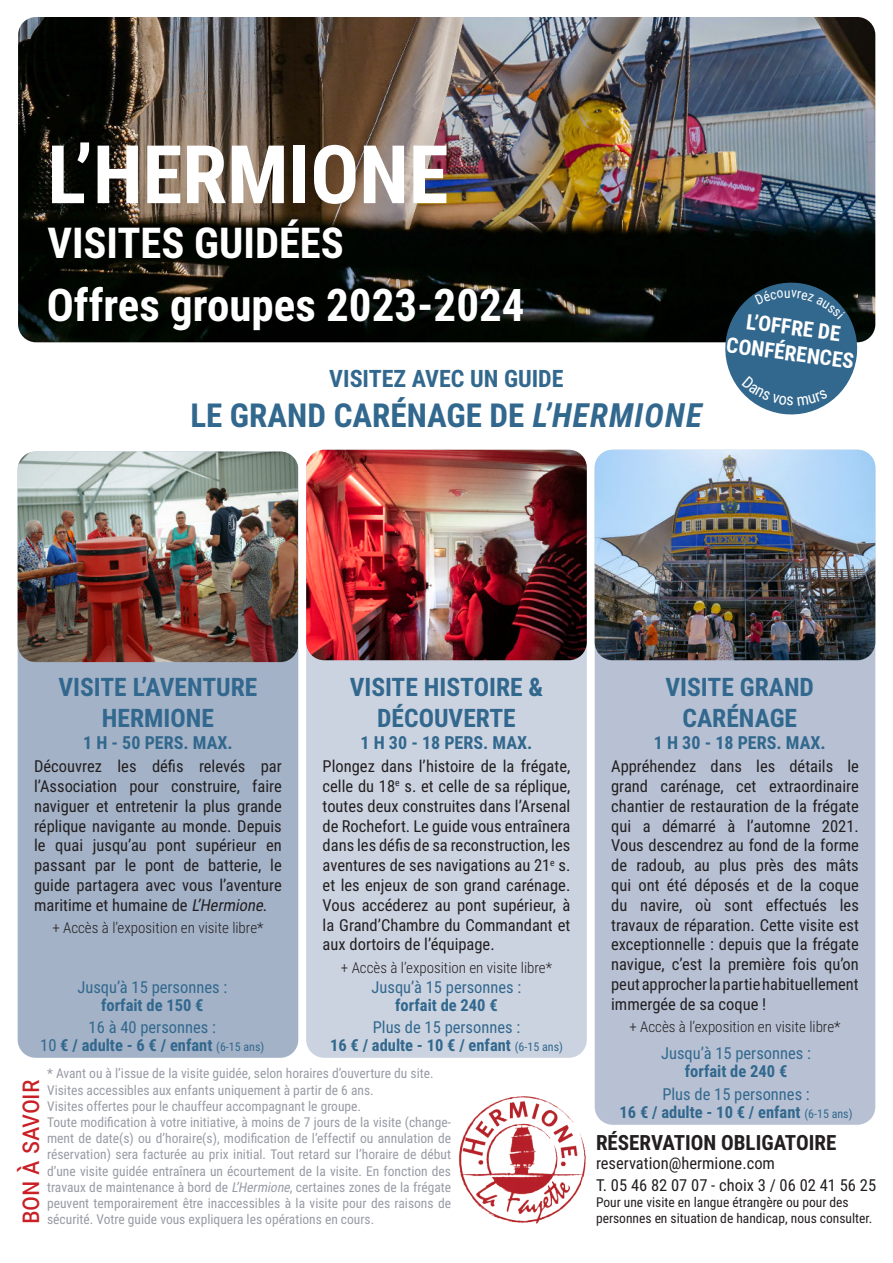
<style>
.page{position:relative;width:893px;height:1263px;background:#fff}
.page>*{position:absolute;margin:0;border:0;box-sizing:border-box;transform-origin:0 0}
.t1{font:700 80.85px "Roboto Condensed";color:#fff}
.t2{font:700 45px "Roboto Condensed";color:#fff}
.t3{font:700 42.6px "Roboto Condensed";color:#fff}
.t4{font:700 33px "Roboto Condensed";color:#32688e}
.t5{font:28.8px "Roboto Condensed";color:#c92026}
.t6{font:700 25.5px/30.6px "Roboto Condensed";color:#32688e;text-align:center}
.t7{font:700 24px "Roboto Condensed";color:#32688e}
.t8{font:700 21.3px/25.7px "Roboto Condensed";color:#fff;text-align:center}
.t9{font:700 21px "Roboto Condensed";color:#231f20}
.t10{font:700 18px "Roboto Condensed";color:#32688e}
.t11{font:16.5px/19.8px "Roboto Condensed";color:#231f20;text-align:justify}
.t12{font:700 16.5px/18px "Roboto Condensed";color:#32688e;text-align:center}
.t13{font:16.5px "Roboto Condensed";color:#32688e}
.t14{font:300 15px "Roboto Condensed";color:#231f20}
.t15{font:13.5px/16.2px "Roboto Condensed";color:#999ba6}
.t16{font:13.5px/16.2px "Roboto Condensed";color:#231f20}
.s1{font-style:italic}
.s2{font-weight:400}
.s3{font-weight:400;font-size:12px}
</style>
<div class="page">
<div style="left:306px;top:450px;width:281px;height:608px;background:#ccd3e0;border-radius:18px"></div>
<img style="left:18px;top:17px;width:857px;height:325px">
<img style="left:458px;top:1096px;width:128px;height:128px">
<img style="left:306px;top:450px;width:281px;height:210px">
<div style="left:595px;top:450px;width:280px;height:675px;background:#b7c1d3;border-radius:18px"></div>
<img style="left:595px;top:450px;width:280px;height:210px">
<div style="left:18px;top:451px;width:280px;height:607px;background:#a3b2c7;border-radius:18px"></div>
<img style="left:18px;top:452px;width:280px;height:210px">
<svg style="left:721px;top:278px;width:140px;height:137px;background:#456c87"></svg>
<h1 class="t1" style="left:47px;top:142px;width:403px">L’HERMIONE</h1>
<h3 class="t3" style="left:47px;top:225px;width:298px">VISITES GUIDÉES</h3>
<h2 class="t2" style="left:47px;top:287px;width:479px">Offres groupes 2023-2024</h2>
<h3 class="t7" style="left:329px;top:369px;width:236px">VISITEZ AVEC UN GUIDE</h3>
<h3 class="t4" style="left:190px;top:401px;width:513px">LE GRAND CARÉNAGE DE <span class="s1">L’HERMIONE</span></h3>
<p class="t8" style="left:731px;top:308px;width:130px;rotate:7deg">L’OFFRE DE<br>CONFÉRENCES</p>
<h3 class="t6" style="left:59px;top:674px;width:200px">VISITE L’AVENTURE<br>HERMIONE</h3>
<p class="t10" style="left:83px;top:735px;width:151px">1 H - 50 PERS. MAX.</p>
<p class="t11" style="left:34px;top:756px;width:249px">Découvrez les défis relevés par l’Association pour construire, faire naviguer et entretenir la plus grande réplique navigante au monde. Depuis le quai jusqu’au pont supérieur en passant par le pont de batterie, le guide partagera avec vous l’aventure maritime et humaine de <span class="s1">L’Hermione</span>.</p>
<p class="t14" style="left:52px;top:922px;width:213px">+ Accès à l’exposition en visite libre*</p>
<p class="t13" style="left:77px;top:975px;width:151px">Jusqu’à 15 personnes :</p>
<p class="t12" style="left:101px;top:997px;width:104px">forfait de 150 €</p>
<p class="t12" style="left:40px;top:1019px;width:226px"><span class="s2">16 à 40 personnes :<br>10</span> € / adulte - 6 € / enfant <span class="s3">(6-15 ans)</span></p>
<h3 class="t6" style="left:350px;top:674px;width:195px">VISITE HISTOIRE &amp;<br>DÉCOUVERTE</h3>
<p class="t10" style="left:361px;top:735px;width:173px">1 H 30 - 18 PERS. MAX.</p>
<p class="t11" style="left:323px;top:758px;width:249px">Plongez dans l’histoire de la frégate, celle du 18<sup>e</sup> s. et celle de sa réplique, toutes deux construites dans l’Arsenal de Rochefort. Le guide vous entraînera dans les défis de sa reconstruction, les aventures de ses navigations au 21<sup>e</sup> s. et les enjeux de son grand carénage.<br>Vous accéderez au pont supérieur, à la Grand’Chambre du Commandant et aux dortoirs de l’équipage.</p>
<p class="t14" style="left:341px;top:961px;width:213px">+ Accès à l’exposition en visite libre*</p>
<p class="t13" style="left:372px;top:975px;width:151px">Jusqu’à 15 personnes :</p>
<p class="t12" style="left:395px;top:997px;width:104px">forfait de 240 €</p>
<p class="t12" style="left:330px;top:1019px;width:234px"><span class="s2">Plus de 15 personnes :<br></span>16 € / adulte - 10 € / enfant <span class="s3">(6-15 ans)</span></p>
<p class="t15" style="left:47px;top:1067px;width:405px">* Avant ou à l’issue de la visite guidée, selon horaires d’ouverture du site.<br>Visites accessibles aux enfants uniquement à partir de 6 ans.<br>Visites offertes pour le chauffeur accompagnant le groupe.<br>Toute modification à votre initiative, à moins de 7 jours de la visite (change&shy;ment de date(s) ou d’horaire(s), modification de l’effectif ou annulation de réservation) sera facturée au prix initial. Tout retard sur l’horaire de début d’une visite guidée entraînera un écourtement de la visite. En fonction des travaux de maintenance à bord de <span class="s1">L’Hermione</span>, certaines zones de la frégate peuvent temporairement être inaccessibles à la visite pour des raisons de</p>
<h3 class="t5" style="left:9px;top:1224px;width:146px;rotate:-90deg">Bon à savoir</h3>
<p class="t15" style="left:47px;top:1212px;width:329px">sécurité. Votre guide vous expliquera les opérations en cours.</p>
<h3 class="t6" style="left:666px;top:674px;width:150px">VISITE GRAND<br>CARÉNAGE</h3>
<p class="t10" style="left:654px;top:735px;width:173px">1 H 30 - 18 PERS. MAX.</p>
<p class="t11" style="left:611px;top:758px;width:249px">Appréhendez dans les détails le grand carénage, cet extraordinaire chantier de restauration de la frégate qui a démarré à l’automne 2021.<br>Vous descendrez au fond de la forme de radoub, au plus près des mâts qui ont été déposés et de la coque du navire, où sont effectués les travaux de réparation. Cette visite est exceptionnelle : depuis que la frégate navigue, c’est la première fois qu’on peut approcher la partie habituellement immergée de sa coque !</p>
<p class="t14" style="left:629px;top:1021px;width:213px">+ Accès à l’exposition en visite libre*</p>
<p class="t13" style="left:661px;top:1042px;width:151px">Jusqu’à 15 personnes :</p>
<p class="t12" style="left:685px;top:1064px;width:104px">forfait de 240 €</p>
<p class="t12" style="left:620px;top:1086px;width:234px"><span class="s2">Plus de 15 personnes :<br></span>16 € / adulte - 10 € / enfant <span class="s3">(6-15 ans)</span></p>
<p class="t9" style="left:596px;top:1133px;width:242px">RÉSERVATION OBLIGATOIRE</p>
<p class="t11" style="left:596px;top:1154px;width:282px;line-height:21.6px">reservation@hermione.com<br>T. 05 46 82 07 07 - choix 3 / 06 02 41 56 25</p>
<p class="t16" style="left:596px;top:1195px;width:278px">Pour une visite en langue étrangère ou pour des personnes en situation de handicap, nous consulter.</p>
</div>
